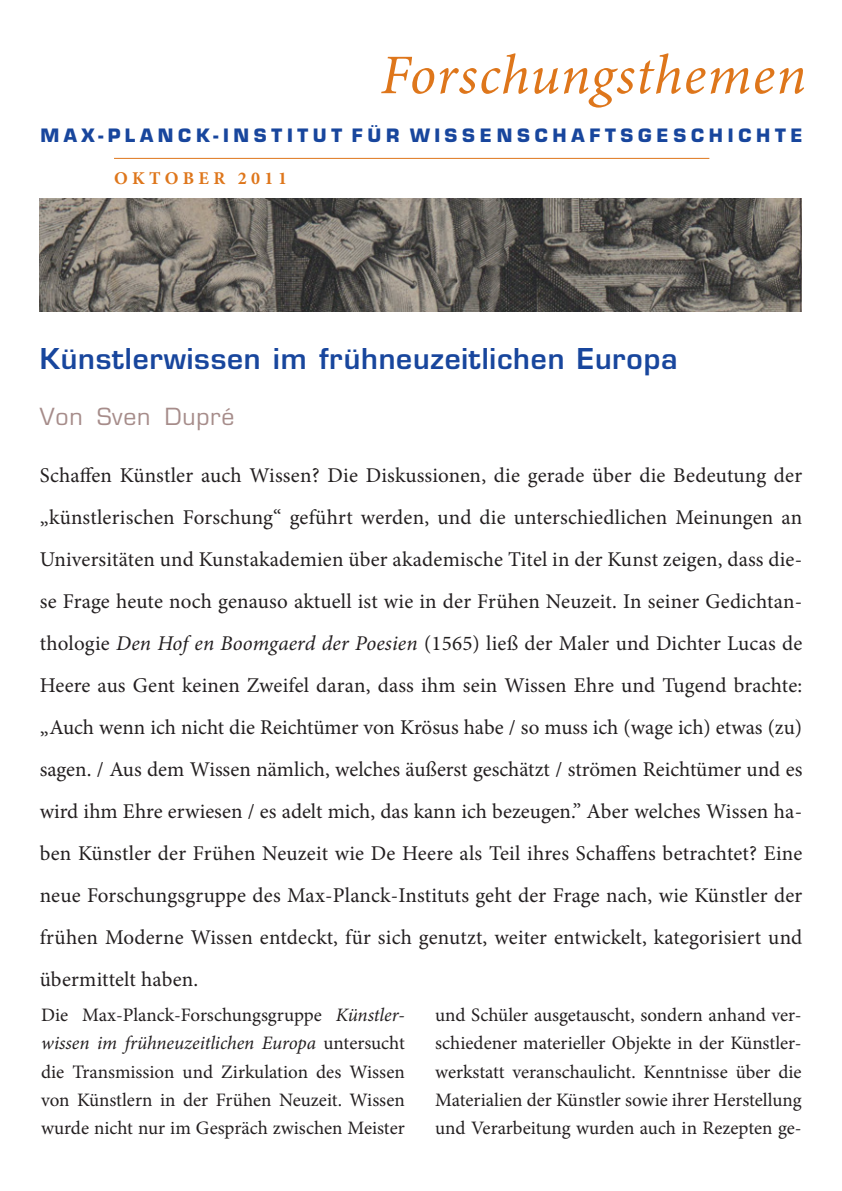
<style>
.page{position:relative;width:842px;height:1191px;background:#fff}
.page>*{position:absolute;margin:0;border:0;box-sizing:border-box;transform-origin:0 0}
.t1{font:italic 56px "Minion Pro";letter-spacing:.015em;color:#de761b}
.Titel_1_Eurostile_de{font:600 28px "Eurostile";letter-spacing:.03em;color:#18469d}
.Autorname_Euro_mediu{font:23px "Eurostile";letter-spacing:.035em;color:#a68c8a}
.Einführung_block_min{font:21px/42px "Minion Pro";letter-spacing:.005em;color:#231f20;text-align:justify}
.Fließtext_block_mini{font:19px/28.4px "Minion Pro";color:#231f20;text-align:justify}
.t2{font:700 18px "Eurostile";letter-spacing:.26em;color:#18469d}
.Datum_Minion_Pro_9pt{font:700 18px "Minion Pro";letter-spacing:.245em;color:#de761b}
.s1{font-style:italic}
</style>
<div class="page">
<img style="left:40px;top:198px;width:762px;height:114px">
<hr style="left:114px;top:158px;width:595px;height:1px;background:#de761b">
<p class="t1" style="left:381px;top:37px;width:427px">Forschungsthemen</p>
<p class="t2" style="left:40px;top:124px;width:764px">MAX-PLANCK-INSTITUT FÜR WISSENSCHAFTSGESCHICHTE</p>
<p class="Datum_Minion_Pro_9pt" style="left:114px;top:165px;width:174px">OKTOBER 2011</p>
<p class="Titel_1_Eurostile_de" style="left:40px;top:341px;width:639px">Künstlerwissen im frühneuzeitlichen Europa</p>
<p class="Autorname_Euro_mediu" style="left:40px;top:403px;width:196px">Von Sven Dupré</p>
<p class="Einführung_block_min" style="left:40px;top:454px;width:764px">Schaffen Künstler auch Wissen? Die Diskussionen, die gerade über die Bedeutung der „künstlerischen Forschung“ geführt werden, und die unterschiedlichen Meinungen an Universitäten und Kunstakademien über akademische Titel in der Kunst zeigen, dass die&shy;se Frage heute noch genauso aktuell ist wie in der Frühen Neuzeit. In seiner Gedichtan&shy;thologie <span class="s1">Den Hof en Boomgaerd der Poesien</span> (1565) ließ der Maler und Dichter Lucas de Heere aus Gent keinen Zweifel daran, dass ihm sein Wissen Ehre und Tugend brachte: „Auch wenn ich nicht die Reichtümer von Krösus habe / so muss ich (wage ich) etwas (zu) sagen. / Aus dem Wissen nämlich, welches äußerst geschätzt / strömen Reichtümer und es wird ihm Ehre erwiesen / es adelt mich, das kann ich bezeugen.” Aber welches Wissen ha&shy;ben Künstler der Frühen Neuzeit wie De Heere als Teil ihres Schaffens betrachtet? Eine neue Forschungsgruppe des Max-Planck-Instituts geht der Frage nach, wie Künstler der frühen Moderne Wissen entdeckt, für sich genutzt, weiter entwickelt, kategorisiert und übermittelt haben.</p>
<p class="Fließtext_block_mini" style="left:41px;top:1000px;width:365px">Die Max-Planck-Forschungsgruppe <span class="s1">Künstler&shy;wissen im frühneuzeitlichen Europa</span> untersucht die Transmission und Zirkulation des Wissen von Künstlern in der Frühen Neuzeit. Wissen wurde nicht nur im Gespräch zwischen Meister</p>
<p class="Fließtext_block_mini" style="left:435px;top:1000px;width:368px">und Schüler ausgetauscht, sondern anhand ver&shy;schiedener materieller Objekte in der Künstler&shy;werkstatt veranschaulicht. Kenntnisse über die Materialien der Künstler sowie ihrer Herstellung und Verarbeitung wurden auch in Rezepten ge-</p>
</div>
